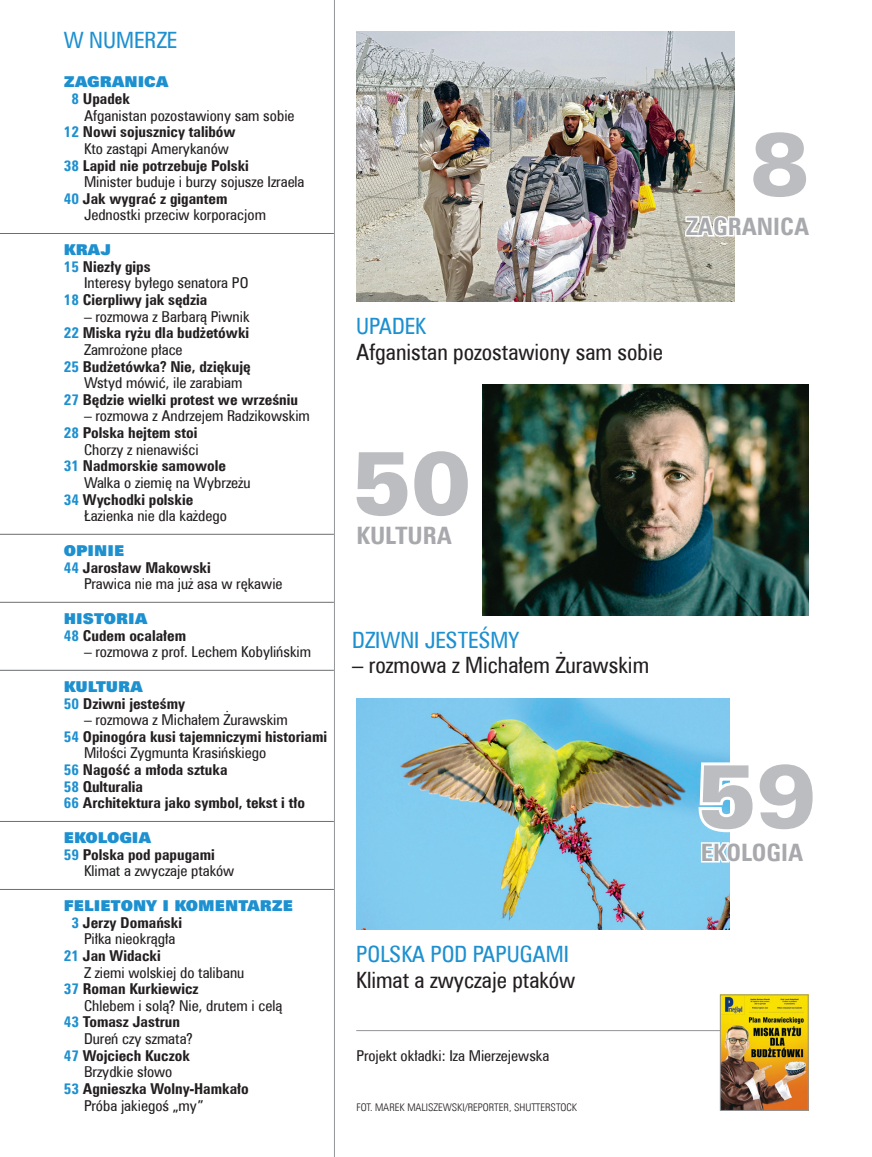
<style>
.page{position:relative;width:872px;height:1157px;background:#fff}
.page>*{position:absolute;margin:0;border:0;box-sizing:border-box;transform-origin:0 0}
.t1{font:90px "Zurich Blk EU";color:#bcbdc0}
.spis_fota_szary{font:700 24px "Zurich Cn EU";color:#a8a9ad}
.spis_fota_czarny{font:22.5px "Zurich Cn EU";color:#231f20}
.spis_fota_niebieski{font:22.5px "Zurich Cn EU";color:#1d90d0}
.spis_styl{font:15px/16.6px "Zurich Cn EU";color:#231f20}
.spis_styl-2{font:700 15px/16.6px "Zurich Cn EU";color:#231f20}
.spis_dzial_linia{font:15px "Zurich X Blk EU";color:#1d90d0}
.spis_dzial{font:15px "Zurich X Blk EU";color:#1d90d0}
.t2{font:10.5px "Zurich Lt Cn EU";color:#231f20}
.s1{font-weight:700;color:#1d90d0}
.s2{font-weight:700}
.s3{color:#1d90d0}
.s4{font-weight:400}
</style>
<div class="page">
<img style="left:356px;top:698px;width:373px;height:231px">
<img style="left:482px;top:384px;width:326px;height:231px">
<img style="left:356px;top:31px;width:378px;height:271px">
<hr style="left:334px;top:0;width:1px;height:1157px;background:#939598">
<hr style="left:0;top:233px;width:334px;height:1px;background:#6c6d70">
<hr style="left:0;top:534px;width:334px;height:1px;background:#6c6d70">
<hr style="left:0;top:602px;width:334px;height:1px;background:#6c6d70">
<hr style="left:0;top:670px;width:334px;height:1px;background:#6c6d70">
<hr style="left:0;top:821px;width:334px;height:1px;background:#6c6d70">
<hr style="left:0;top:889px;width:334px;height:1px;background:#6c6d70">
<hr style="left:356px;top:1030px;width:407px;height:1px;background:#939598">
<img style="left:722px;top:996px;width:84px;height:112px">
<div style="left:720px;top:994px;width:88px;height:116px;border:1px solid #939598"></div>
<svg style="left:695px;top:758px;width:35px;height:107px"></svg>
<svg style="left:683px;top:125px;width:52px;height:167px;background:#bab6a9"></svg>
<p class="spis_fota_niebieski" style="left:64px;top:26px;width:115px">W NUMERZE</p>
<p class="spis_dzial" style="left:64px;top:73px;width:106px">ZAGRANICA</p>
<p class="spis_styl" style="left:84px;top:90px;width:212px;text-indent:-13px"><span class="s1">8</span> <span class="s2">Upadek<br></span>Afganistan pozostawiony sam sobie</p>
<p class="spis_styl-2" style="left:84px;top:123px;width:153px;text-indent:-20px"><span class="s3">12</span> Nowi sojusznicy talibów<br><span class="s4">Kto zastąpi Amerykanów</span></p>
<p class="spis_styl" style="left:84px;top:157px;width:222px;text-indent:-20px"><span class="s1">38</span> <span class="s2">Lapid nie potrzebuje Polski<br></span>Minister buduje i burzy sojusze Izraela</p>
<p class="spis_styl" style="left:84px;top:190px;width:183px;text-indent:-20px"><span class="s1">40</span> <span class="s2">Jak wygrać z gigantem<br></span>Jednostki przeciw korporacjom</p>
<p class="spis_dzial_linia" style="left:64px;top:240px;width:49px">KRAJ</p>
<p class="spis_styl" style="left:84px;top:258px;width:166px;text-indent:-20px"><span class="s1">15</span> <span class="s2">Niezły gips<br></span>Interesy byłego senatora PO</p>
<p class="spis_styl-2" style="left:64px;top:291px;width:145px"><span class="s3">18</span> Cierpliwy jak sędzia</p>
<p class="spis_styl" style="left:84px;top:308px;width:167px">– rozmowa z Barbarą Piwnik</p>
<p class="spis_styl-2" style="left:84px;top:324px;width:167px;text-indent:-20px"><span class="s3">22</span> Miska ryżu dla budżetówki<br><span class="s4">Zamrożone płace</span></p>
<p class="spis_styl-2" style="left:84px;top:358px;width:168px;text-indent:-20px"><span class="s3">25</span> Budżetówka? Nie, dziękuję<br><span class="s4">Wstyd mówić, ile zarabiam</span></p>
<p class="spis_styl-2" style="left:64px;top:391px;width:236px"><span class="s3">27</span> Będzie wielki protest we wrześniu</p>
<p class="spis_styl" style="left:84px;top:408px;width:227px">– rozmowa z Andrzejem Radzikowskim</p>
<p class="spis_styl" style="left:64px;top:424px;width:136px;text-align:right"><span class="s1">28</span> <span class="s2">Polska hejtem stoi<br></span>Chorzy z nienawiści</p>
<p class="spis_styl" style="left:84px;top:457px;width:168px;text-indent:-20px"><span class="s1">31</span> <span class="s2">Nadmorskie samowole<br></span>Walka o ziemię na Wybrzeżu</p>
<p class="spis_styl" style="left:84px;top:491px;width:144px;text-indent:-20px"><span class="s1">34</span> <span class="s2">Wychodki polskie<br></span>Łazienka nie dla każdego</p>
<p class="spis_dzial_linia" style="left:64px;top:541px;width:62px">OPINIE</p>
<p class="spis_styl" style="left:84px;top:559px;width:200px;text-indent:-20px"><span class="s1">44</span> <span class="s2">Jarosław Makowski<br></span>Prawica nie ma już asa w rękawie</p>
<p class="spis_dzial_linia" style="left:64px;top:609px;width:85px">HISTORIA</p>
<p class="spis_styl-2" style="left:64px;top:626px;width:124px"><span class="s3">48</span> Cudem ocalałem</p>
<p class="spis_styl" style="left:84px;top:643px;width:229px">– rozmowa z prof. Lechem Kobylińskim</p>
<p class="spis_dzial_linia" style="left:64px;top:677px;width:81px">KULTURA</p>
<p class="spis_styl-2" style="left:64px;top:694px;width:123px"><span class="s3">50</span> Dziwni jesteśmy</p>
<p class="spis_styl" style="left:84px;top:711px;width:205px">– rozmowa z Michałem Żurawskim</p>
<p class="spis_styl-2" style="left:84px;top:728px;width:245px;text-indent:-20px"><span class="s3">54</span> Opinogóra kusi tajemniczymi historiami<br><span class="s4">Miłości Zygmunta Krasińskiego</span></p>
<p class="spis_styl-2" style="left:64px;top:761px;width:165px"><span class="s3">56</span> Nagość a młoda sztuka</p>
<p class="spis_styl-2" style="left:64px;top:778px;width:81px"><span class="s3">58</span> Qulturalia</p>
<p class="spis_styl-2" style="left:64px;top:794px;width:243px"><span class="s3">66</span> Architektura jako symbol, tekst i tło</p>
<p class="spis_dzial_linia" style="left:64px;top:828px;width:89px">EKOLOGIA</p>
<p class="spis_styl" style="left:84px;top:846px;width:152px;text-indent:-20px"><span class="s1">59</span> <span class="s2">Polska pod papugami<br></span>Klimat a zwyczaje ptaków</p>
<p class="spis_dzial_linia" style="left:64px;top:896px;width:231px">FELIETONY I KOMENTARZE</p>
<p class="spis_styl" style="left:71px;top:914px;width:112px;text-align:center"><span class="s1">3</span> <span class="s2">Jerzy Domański<br></span>Piłka nieokrągła</p>
<p class="spis_styl" style="left:84px;top:947px;width:162px;text-indent:-20px"><span class="s1">21</span> <span class="s2">Jan Widacki<br></span>Z ziemi wolskiej do talibanu</p>
<p class="spis_styl" style="left:84px;top:980px;width:200px;text-indent:-20px"><span class="s1">37</span> <span class="s2">Roman Kurkiewicz<br></span>Chlebem i solą? Nie, drutem i celą</p>
<p class="spis_styl" style="left:84px;top:1013px;width:110px;text-indent:-20px"><span class="s1">43</span> <span class="s2">Tomasz Jastrun<br></span>Dureń czy szmata?</p>
<p class="spis_styl-2" style="left:64px;top:1046px;width:128px;text-align:center"><span class="s3">47</span> Wojciech Kuczok<br><span class="s4">Brzydkie słowo</span></p>
<p class="spis_styl-2" style="left:84px;top:1080px;width:166px;text-indent:-20px"><span class="s3">53</span> Agnieszka Wolny-Hamkało<br><span class="s4">Próba jakiegoś „my”</span></p>
<p class="t1" style="left:750px;top:109px;width:61px">8</p>
<p class="spis_fota_szary" style="left:686px;top:212px;width:124px">ZAGRANICA</p>
<p class="spis_fota_niebieski" style="left:356px;top:313px;width:71px">UPADEK</p>
<p class="spis_fota_czarny" style="left:356px;top:338px;width:308px">Afganistan pozostawiony sam sobie</p>
<p class="t1" style="left:352px;top:428px;width:120px">50</p>
<p class="spis_fota_szary" style="left:356px;top:521px;width:97px">KULTURA</p>
<p class="spis_fota_niebieski" style="left:352px;top:626px;width:168px">DZIWNI JESTEŚMY</p>
<p class="spis_fota_czarny" style="left:352px;top:652px;width:298px">– rozmowa z Michałem Żurawskim</p>
<p class="spis_fota_niebieski" style="left:356px;top:940px;width:214px">POLSKA POD PAPUGAMI</p>
<p class="spis_fota_czarny" style="left:356px;top:966px;width:220px">Klimat a zwyczaje ptaków</p>
<p class="spis_styl" style="left:356px;top:1047px;width:194px">Projekt okładki: Iza Mierzejewska</p>
<p class="t2" style="left:356px;top:1100px;width:222px">FOT. MAREK MALISZEWSKI/REPORTER, SHUTTERSTOCK</p>
<p class="t1" style="left:697px;top:741px;width:120px">59</p>
<p class="spis_fota_szary" style="left:701px;top:837px;width:104px">EKOLOGIA</p>
</div>
